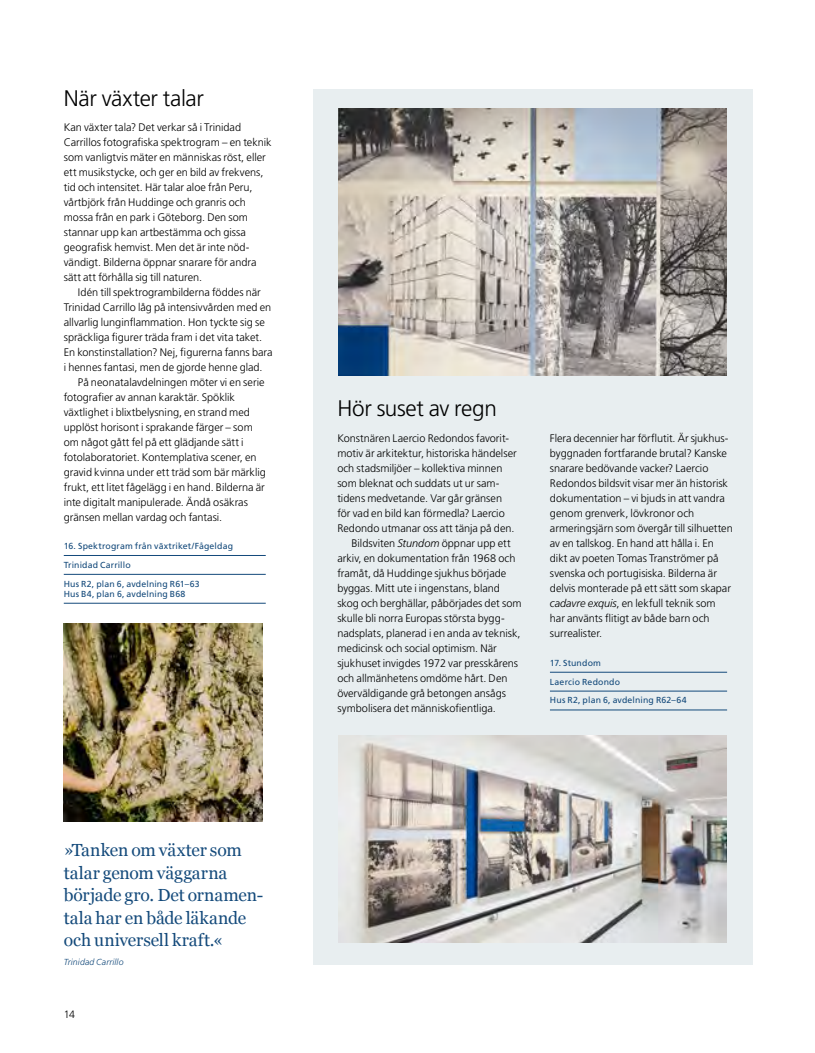
<style>
.page{position:relative;width:815px;height:1053px;background:#fff}
.page>*{position:absolute;margin:0;border:0;box-sizing:border-box;transform-origin:0 0}
.t1{font:300 22.5px "Frutiger SLLOTF";letter-spacing:-.02em;color:#000}
.Citat{font:17.5px/22.5px "Georgia";letter-spacing:-.005em;color:#144a7b}
.P_indrag{font:300 11px/15px "Frutiger SLLOTF";color:#000}
.t2{font:300 10.62px "Frutiger SLLOTF";color:#000}
.P_Fakta{font:8.75px/10px "Frutiger SLLOTF";letter-spacing:.015em;color:#144a7b}
.Byline_citat{font:italic 300 8.75px "Frutiger SLLOTF";letter-spacing:.015em;color:#144a7b}
.s1{font-style:italic}
</style>
<div class="page">
<div style="left:313px;top:89px;width:439px;height:875px;background:#e8eef0"></div>
<hr style="left:550px;top:672px;width:177px;height:1px;background:#144a7b">
<hr style="left:550px;top:690px;width:177px;height:1px;background:#144a7b">
<hr style="left:550px;top:709px;width:177px;height:1px;background:#144a7b">
<hr style="left:64px;top:555px;width:202px;height:1px;background:#144a7b">
<hr style="left:64px;top:574px;width:202px;height:1px;background:#144a7b">
<hr style="left:64px;top:603px;width:202px;height:1px;background:#144a7b">
<img style="left:64px;top:623px;width:198px;height:198px">
<img style="left:338px;top:735px;width:389px;height:206px">
<img style="left:338px;top:109px;width:389px;height:267px">
<h1 class="t1" style="left:64px;top:85px;width:142px">När växter talar</h1>
<p class="P_indrag" style="left:64px;top:120px;width:209px">Kan växter tala? Det verkar så i Trinidad Carrillos fotografiska spektrogram – en teknik som vanligtvis mäter en människas röst, eller ett musikstycke, och ger en bild av frekvens, tid och intensitet. Här talar aloe från Peru, vårtbjörk från Huddinge och granris och mossa från en park i Göteborg. Den som stannar upp kan artbestämma och gissa geografisk hemvist. Men det är inte nöd&shy;vändigt. Bilderna öppnar snarare för andra sätt att förhålla sig till naturen.</p>
<p class="P_indrag" style="left:64px;top:285px;width:210px;text-indent:14px">Idén till spektrogrambilderna föddes när Trinidad Carrillo låg på intensivvården med en allvarlig lunginflammation. Hon tyckte sig se spräckliga figurer träda fram i det vita taket.<br>En konstinstallation? Nej, figurerna fanns bara i hennes fantasi, men de gjorde henne glad.</p>
<p class="P_indrag" style="left:64px;top:375px;width:204px;text-indent:14px">På neonatalavdelningen möter vi en serie fotografier av annan karaktär. Spöklik växtlighet i blixtbelysning, en strand med upplöst horisont i sprakande färger – som om något gått fel på ett glädjande sätt i fotolaboratoriet. Kontemplativa scener, en gravid kvinna under ett träd som bär märklig frukt, ett litet fågelägg i en hand. Bilderna är inte digitalt manipulerade. Ändå osäkras gränsen mellan vardag och fantasi.</p>
<p class="P_Fakta" style="left:64px;top:540px;width:171px">16. Spektrogram från växtriket/Fågeldag</p>
<p class="P_Fakta" style="left:64px;top:559px;width:68px">Trinidad Carrillo</p>
<p class="P_Fakta" style="left:64px;top:578px;width:138px">Hus R2, plan 6, avdelning R61–63<br>Hus B4, plan 6, avdelning B68</p>
<p class="Citat" style="left:64px;top:838px;width:201px">»Tanken om växter som talar genom väggarna började gro. Det ornamen&shy;tala har en både läkande och universell kraft.«</p>
<p class="Byline_citat" style="left:64px;top:956px;width:61px">Trinidad Carrillo</p>
<p class="t2" style="left:64px;top:1008px;width:13px">14</p>
<h1 class="t1" style="left:337px;top:396px;width:161px">Hör suset av regn</h1>
<p class="P_indrag" style="left:337px;top:431px;width:181px">Konstnären Laercio Redondos favorit&shy;motiv är arkitektur, historiska händelser och stadsmiljöer – kollektiva minnen som bleknat och suddats ut ur sam&shy;tidens medvetande. Var går gränsen för vad en bild kan förmedla? Laercio Redondo utmanar oss att tänja på den.</p>
<p class="P_indrag" style="left:337px;top:536px;width:186px;text-indent:14px">Bildsviten <span class="s1">Stundom</span> öppnar upp ett arkiv, en dokumentation från 1968 och framåt, då Huddinge sjukhus började byggas. Mitt ute i ingenstans, bland skog och berghällar, påbörjades det som skulle bli norra Europas största bygg&shy;nadsplats, planerad i en anda av teknisk, medicinsk och social optimism. När sjukhuset invigdes 1972 var presskårens och allmänhetens omdöme hårt. Den överväldigande grå betongen ansågs symbolisera det människofientliga.</p>
<p class="P_indrag" style="left:550px;top:431px;width:184px">Flera decennier har förflutit. Är sjukhus&shy;byggnaden fortfarande brutal? Kanske snarare bedövande vacker? Laercio Redondos bildsvit visar mer än historisk dokumentation – vi bjuds in att vandra genom grenverk, lövkronor och armeringsjärn som övergår till silhuetten av en tallskog. En hand att hålla i. En dikt av poeten Tomas Tranströmer på svenska och portugisiska. Bilderna är delvis monterade på ett sätt som skapar <span class="s1">cadavre exquis</span>, en lekfull teknik som har använts flitigt av både barn och surrealister.</p>
<p class="P_Fakta" style="left:550px;top:657px;width:53px">17. Stundom</p>
<p class="P_Fakta" style="left:550px;top:676px;width:72px">Laercio Redondo</p>
<p class="P_Fakta" style="left:550px;top:695px;width:138px">Hus R2, plan 6, avdelning R62–64</p>
</div>
